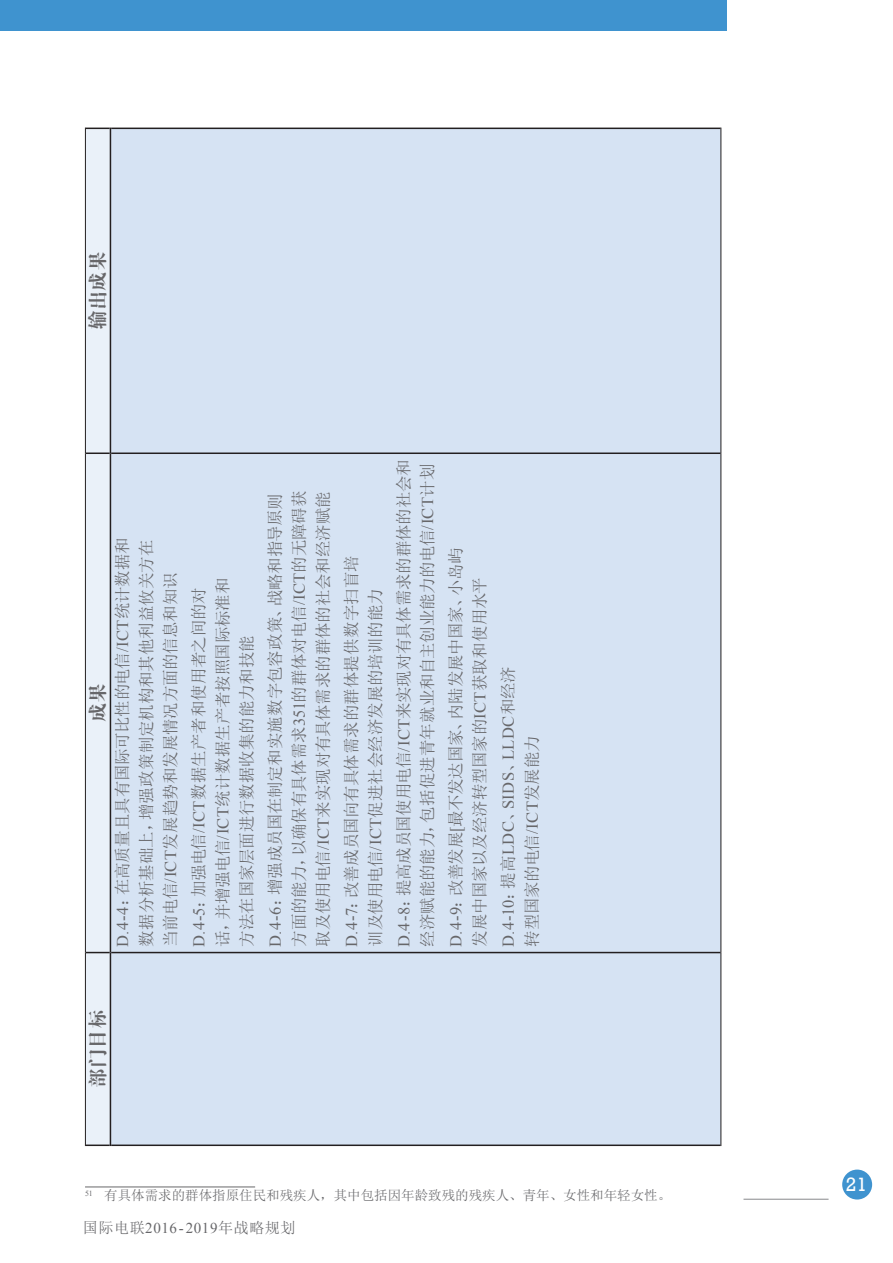
<style>
.page{position:relative;width:893px;height:1263px;background:#fff}
.page>*{position:absolute;margin:0;border:0;box-sizing:border-box;transform-origin:0 0}
.t1{font:19.8px "Rockwell";color:#fff}
.t2{font:19.5px "FZDBSJW GB1 0";color:#67676a}
.t3{font:16.5px/24px "Sim Sun";letter-spacing:-.01em;color:#67676a}
.t4{font:16.5px "Times New Roman";letter-spacing:.03em;color:#67676a}
.t5{font:15px "Sim Sun";letter-spacing:.04em;color:#67676a}
.t6{font:13.5px "Sim Sun";color:#67676a}
.s1{font-family:"Times New Roman"}
.s2{font-family:"Sim Sun"}
</style>
<div class="page">
<div style="left:842px;top:1169px;width:30px;height:30px;background:#3f93cf;border-radius:50%"></div>
<hr style="left:743px;top:1199px;width:85px;height:1px;background:#87898c">
<div style="left:0;top:0;width:726px;height:31px;background:#3f93cf"></div>
<div style="left:111px;top:129px;width:609px;height:1015px;background:#d6e3f3"></div>
<hr style="left:85px;top:952px;width:1px;height:194px;background:#231f20">
<hr style="left:720px;top:952px;width:1px;height:194px;background:#231f20">
<hr style="left:720px;top:453px;width:1px;height:499px;background:#231f20">
<hr style="left:720px;top:128px;width:1px;height:325px;background:#231f20">
<hr style="left:86px;top:1144px;width:24px;height:2px;background:#231f20">
<svg style="left:85px;top:128px;width:25px;height:1017px;background:#dfe5ed"></svg>
<hr style="left:110px;top:952px;width:1px;height:194px;background:#231f20">
<hr style="left:111px;top:1144px;width:609px;height:2px;background:#231f20">
<hr style="left:110px;top:453px;width:1px;height:499px;background:#231f20">
<hr style="left:111px;top:952px;width:609px;height:1px;background:#231f20">
<hr style="left:110px;top:128px;width:1px;height:325px;background:#231f20">
<hr style="left:111px;top:452px;width:609px;height:2px;background:#231f20">
<hr style="left:111px;top:128px;width:609px;height:1px;background:#231f20">
<hr style="left:85px;top:1186px;width:170px;height:1px;background:#67676a">
<p class="t2" style="left:87px;top:330px;width:79px;rotate:-90deg">输出成果</p>
<p class="t3" style="left:110px;top:946px;width:411px;rotate:-90deg"><span class="s1">D.4-4</span>：在高质量且具有国际可比性的电信<span class="s1">/ICT</span>统计数据和数据分析基础上，增强政策制定机构和其他利益攸关方在当前电信<span class="s1">/ICT</span>发展趋势和发展情况方面的信息和知识</p>
<p class="t2" style="left:87px;top:722px;width:40px;rotate:-90deg">成果</p>
<p class="t3" style="left:187px;top:946px;width:370px;rotate:-90deg"><span class="s1">D.4-5</span>：加强电信<span class="s1">/ICT</span>数据生产者和使用者之间的对话，并增强电信<span class="s1">/ICT</span>统计数据生产者按照国际标准和方法在国家层面进行数据收集的能力和技能</p>
<p class="t3" style="left:263px;top:946px;width:457px;rotate:-90deg"><span class="s1">D.4-6</span>：增强成员国在制定和实施数字包容政策、战略和指导原则方面的能力，以确保有具体需求<span class="s1">351</span>的群体对电信<span class="s1">/ICT</span>的无障碍获取及使用电信<span class="s1">/ICT</span>来实现对有具体需求的群体的社会和经济赋能</p>
<p class="t3" style="left:339px;top:946px;width:392px;rotate:-90deg"><span class="s1">D.4-7</span>：改善成员国向有具体需求的群体提供数字扫盲培训及使用电信<span class="s1">/ICT</span>促进社会经济发展的培训的能力</p>
<p class="t3" style="left:391px;top:946px;width:489px;rotate:-90deg"><span class="s1">D.4-8</span>：提高成员国使用电信<span class="s1">/ICT</span>来实现对有具体需求的群体的社会和经济赋能的能力，包括促进青年就业和自主创业能力的电信<span class="s1">/ICT</span>计划</p>
<p class="t3" style="left:444px;top:946px;width:401px;rotate:-90deg"><span class="s1">D.4-9</span>：改善发展<span class="s1">[</span>最不发达国家、内陆发展中国家、小岛屿发展中国家以及经济转型国家的<span class="s1">ICT</span>获取和使用水平</p>
<p class="t4" style="left:497px;top:946px;width:282px;rotate:-90deg">D.4-10<span class="s2">：提高</span>LDC<span class="s2">、</span>SIDS<span class="s2">、</span>LLDC<span class="s2">和经济</span></p>
<p class="t3" style="left:520px;top:946px;width:213px;rotate:-90deg">转型国家的电信<span class="s1">/ICT</span>发展能力</p>
<p class="t2" style="left:87px;top:1088px;width:79px;rotate:-90deg">部门目标</p>
<p class="t6" style="left:85px;top:1188px;width:588px"><sup>51</sup> 有具体需求的群体指原住民和残疾人，其中包括因年龄致残的残疾人、青年、女性和年轻女性。</p>
<p class="t5" style="left:83px;top:1220px;width:214px">国际电联<span class="s1">2016 - 2019</span>年战略规划</p>
<p class="t1" style="left:846px;top:1173px;width:23px">21</p>
</div>
